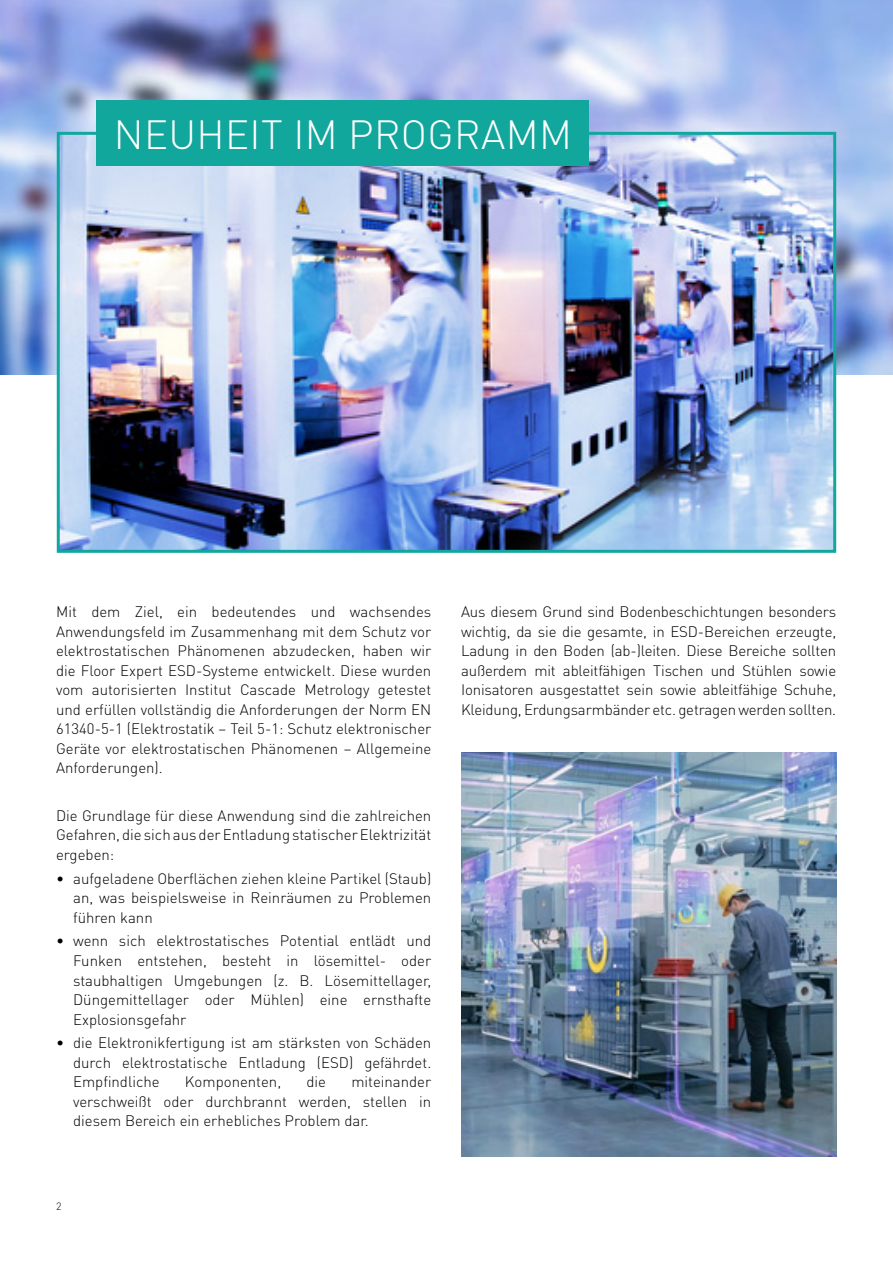
<style>
.page{position:relative;width:893px;height:1263px;background:#fff}
.page>*{position:absolute;margin:0;border:0;box-sizing:border-box;transform-origin:0 0}
.t1{font:300 40.2px "DIN Pro";letter-spacing:.01em;color:#fff}
.bulleti{font:300 15px/19.5px "DIN Pro";color:#000;text-align:justify}
.t2{font:300 10.5px "DIN Pro";color:#000}
</style>
<div class="page">
<img style="left:461px;top:753px;width:376px;height:403px">
<img style="left:0;top:0;width:893px;height:374px">
<img style="left:61px;top:136px;width:771px;height:413px">
<div style="left:57px;top:132px;width:779px;height:421px;border:3px solid #12a79d"></div>
<div style="left:97px;top:101px;width:492px;height:65px;background:#12a79d"></div>
<p class="t1" style="left:114px;top:107px;width:460px">NEUHEIT IM PROGRAMM</p>
<p class="bulleti" style="left:56px;top:602px;width:377px">Mit dem Ziel, ein bedeutendes und wachsendes Anwendungsfeld im Zusammenhang mit dem Schutz vor elektrostatischen Phänomenen abzudecken, haben wir die Floor Expert ESD-Systeme entwickelt. Diese wurden vom autorisierten Institut Cascade Metrology getestet und erfüllen vollständig die Anforderungen der Norm EN 61340-5-1 (Elektrostatik – Teil 5-1: Schutz elektronischer Geräte vor elektrostatischen Phänomenen – Allgemeine Anforderungen).</p>
<p class="bulleti" style="left:56px;top:805px;width:377px">Die Grundlage für diese Anwendung sind die zahlreichen Gefahren, die sich aus der Entladung statischer Elektrizität ergeben:</p>
<p class="bulleti" style="left:73px;top:868px;width:360px;text-indent:-17px">• aufgeladene Oberflächen ziehen kleine Partikel (Staub) an, was beispielsweise in Reinräumen zu Problemen führen kann</p>
<p class="bulleti" style="left:73px;top:931px;width:360px;text-indent:-17px">• wenn sich elektrostatisches Potential entlädt und Funken entstehen, besteht in lösemittel- oder staubhaltigen Umgebungen (z. B. Lösemittellager, Düngemittellager oder Mühlen) eine ernsthafte Explosionsgefahr</p>
<p class="bulleti" style="left:73px;top:1032px;width:360px;text-indent:-17px">• die Elektronikfertigung ist am stärksten von Schäden durch elektrostatische Entladung (ESD) gefährdet.<br>Empfindliche</p>
<p class="bulleti" style="left:73px;top:1071px;width:360px;text-indent:278px">miteinander verschweißt oder durchbrannt werden, stellen in diesem Bereich ein erhebliches Problem dar.</p>
<p class="bulleti" style="left:185px;top:1071px;width:98px">Komponenten,</p>
<p class="bulleti" style="left:306px;top:1071px;width:21px">die</p>
<p class="bulleti" style="left:461px;top:602px;width:377px">Aus diesem Grund sind Bodenbeschichtungen besonders wichtig, da sie die gesamte, in ESD-Bereichen erzeugte, Ladung in den Boden (ab-)leiten. Diese Bereiche sollten außerdem mit ableitfähigen Tischen und Stühlen sowie Ionisatoren ausgestattet sein sowie ableitfähige Schuhe, Kleidung, Erdungsarmbänder etc. getragen werden sollten.</p>
<p class="t2" style="left:56px;top:1199px;width:7px">2</p>
</div>
